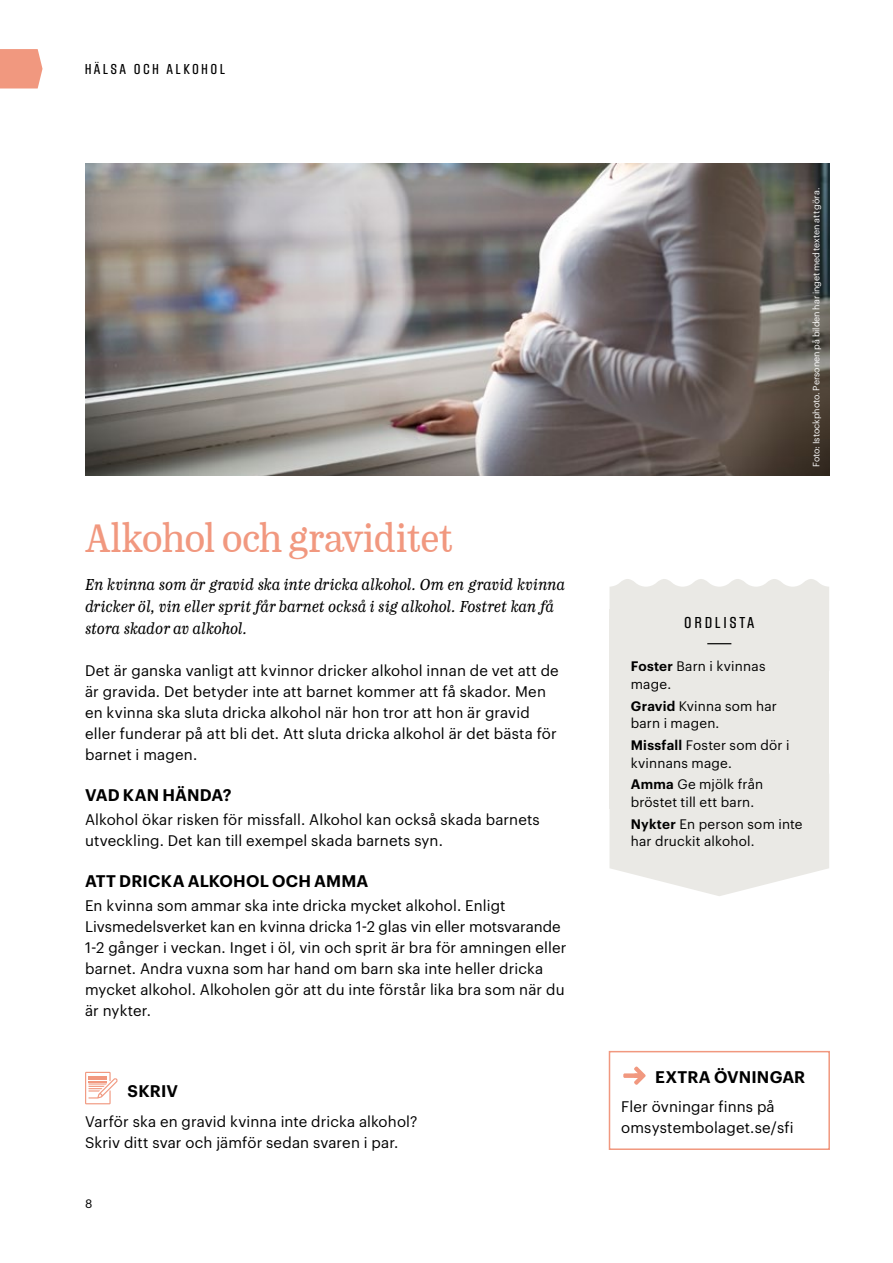
<style>
.page{position:relative;width:893px;height:1263px;background:#fff}
.page>*{position:absolute;margin:0;border:0;box-sizing:border-box;transform-origin:0 0}
.t1{font:42px "Monopol Rubrik";letter-spacing:-.02em;color:#f1987f}
.t2{font:italic 16.5px/22.2px "Monopol Text";letter-spacing:-.03em;color:#000}
.t3{font:600 16.5px "Graphik";letter-spacing:.01em;color:#000}
.t4{font:500 condensed 16.5px "Block Gothic RR";letter-spacing:.2em;color:#000}
.t5{font:15px/21px "Graphik";letter-spacing:.01em;color:#000}
.t6{font:500 condensed 15px "Block Gothic RR";letter-spacing:.2em;color:#000}
.t7{font:13.5px/17.5px "Graphik";letter-spacing:.015em;color:#000}
.t8{font:12px "Graphik";color:#000}
.t9{font:9px "Graphik";letter-spacing:-.005em;color:#fff}
.s1{font-weight:600}
</style>
<div class="page">
<svg style="left:0;top:49px;width:43px;height:39px;background:#f19f87"></svg>
<svg style="left:609px;top:808px;width:220px;height:88px"></svg>
<div style="left:609px;top:609px;width:220px;height:199px;background:#eae9e5"></div>
<svg style="left:609px;top:579px;width:220px;height:66px"></svg>
<img style="left:85px;top:164px;width:744px;height:311px">
<svg style="left:85px;top:1072px;width:33px;height:32px"></svg>
<div style="left:609px;top:1051px;width:221px;height:99px;border:2px solid #f1987f"></div>
<svg style="left:623px;top:1066px;width:23px;height:19px"></svg>
<p class="t6" style="left:85px;top:61px;width:141px">HÄLSA OCH ALKOHOL</p>
<h1 class="t1" style="left:85px;top:512px;width:369px">Alkohol och graviditet</h1>
<p class="t2" style="left:85px;top:573px;width:482px">En kvinna som är gravid ska inte dricka alkohol. Om en gravid kvinna dricker öl, vin eller sprit får barnet också i sig alkohol. Fostret kan få stora skador av alkohol.</p>
<p class="t5" style="left:85px;top:659px;width:475px">Det är ganska vanligt att kvinnor dricker alkohol innan de vet att de är gravida. Det betyder inte att barnet kommer att få skador. Men en kvinna ska sluta dricka alkohol när hon tror att hon är gravid eller funderar på att bli det. Att sluta dricka alkohol är det bästa för barnet i magen.</p>
<p class="t3" style="left:85px;top:782px;width:148px">VAD KAN HÄNDA?</p>
<p class="t5" style="left:85px;top:808px;width:456px">Alkohol ökar risken för missfall. Alkohol kan också skada barnets utveckling. Det kan till exempel skada barnets syn.</p>
<p class="t3" style="left:85px;top:868px;width:285px">ATT DRICKA ALKOHOL OCH AMMA</p>
<p class="t5" style="left:85px;top:894px;width:483px">En kvinna som ammar ska inte dricka mycket alkohol. Enligt Livsmedelsverket kan en kvinna dricka 1-2 glas vin eller motsvarande 1-2 gånger i veckan. Inget i öl, vin och sprit är bra för amningen eller barnet. Andra vuxna som har hand om barn ska inte heller dricka mycket alkohol. Alkoholen gör att du inte förstår lika bra som när du är nykter.</p>
<p class="t3" style="left:128px;top:1079px;width:52px">SKRIV</p>
<p class="t5" style="left:85px;top:1110px;width:334px">Varför ska en gravid kvinna inte dricka alkohol?<br>Skriv ditt svar och jämför sedan svaren i par.</p>
<p class="t8" style="left:85px;top:1194px;width:9px">8</p>
<p class="t9" style="left:809px;top:467px;width:281px;rotate:-90deg">Foto: Istockphoto. Personen på bilden har inget med texten att göra.</p>
<p class="t4" style="left:685px;top:614px;width:71px">ORDLISTA</p>
<p class="t7" style="left:631px;top:656px;width:136px"><span class="s1">Foster</span> Barn i kvinnas mage.</p>
<p class="t7" style="left:631px;top:696px;width:148px"><span class="s1">Gravid</span> Kvinna som har barn i magen.</p>
<p class="t7" style="left:631px;top:735px;width:160px"><span class="s1">Missfall</span> Foster som dör i kvinnans mage.</p>
<p class="t7" style="left:631px;top:774px;width:134px"><span class="s1">Amma</span> Ge mjölk från bröstet till ett barn.</p>
<p class="t7" style="left:631px;top:814px;width:173px"><span class="s1">Nykter</span> En person som inte har druckit alkohol.</p>
<p class="t3" style="left:655px;top:1064px;width:152px">EXTRA ÖVNINGAR</p>
<p class="t5" style="left:621px;top:1095px;width:174px">Fler övningar finns på omsystembolaget.se/sfi</p>
</div>
